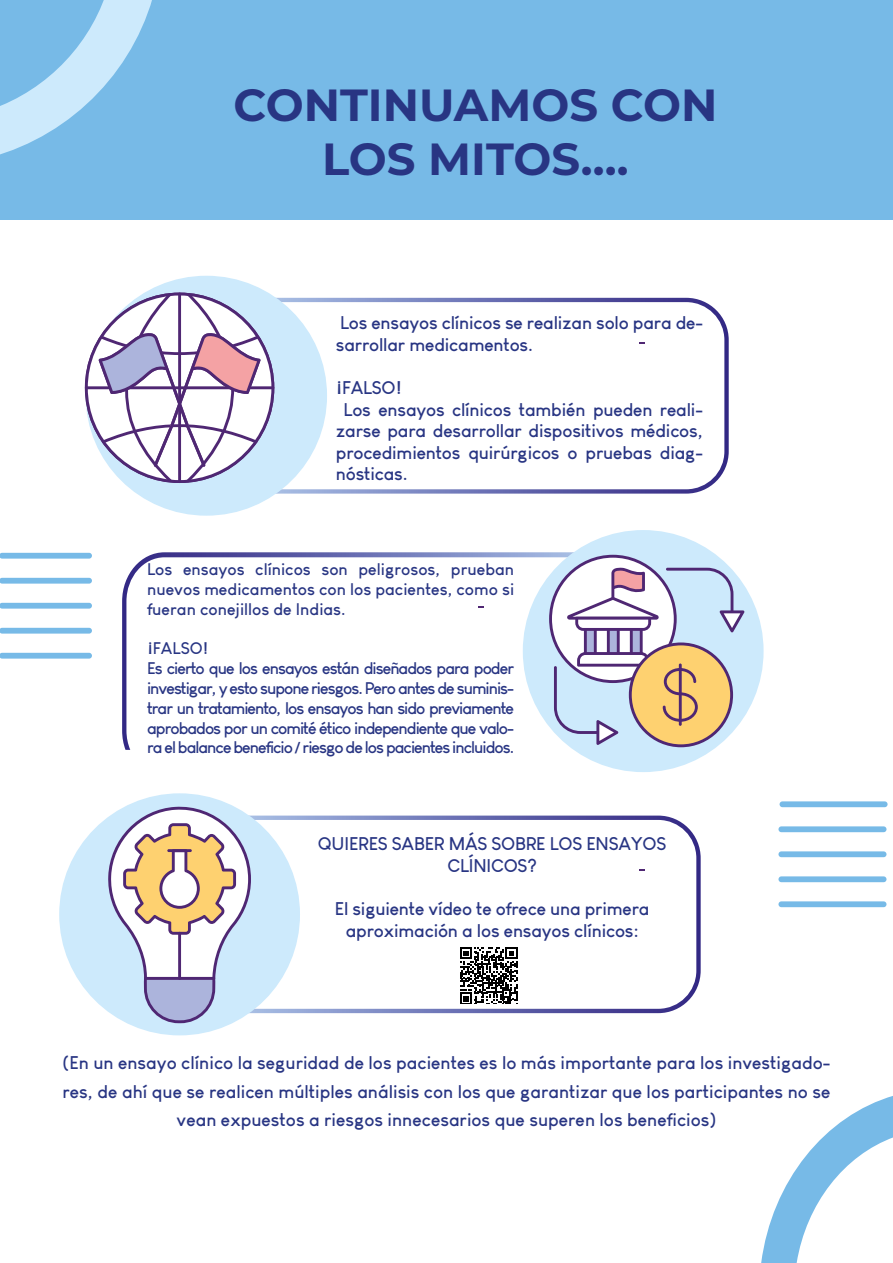
<style>
.page{position:relative;width:893px;height:1263px;background:#fff}
.page>*{position:absolute;margin:0;border:0;box-sizing:border-box;transform-origin:0 0}
.t1{font:700 45px/54px "Montserrat";color:#283583;text-align:center}
.t2{font:700 18px/21.6px "Louis George Cafe";letter-spacing:-.01em;color:#283583;text-align:center}
.t3{font:700 16.5px/19.8px "Louis George Cafe";letter-spacing:-.06em;color:#283583;text-align:justify}
</style>
<div class="page">
<div style="left:0;top:0;width:893px;height:220px;background:#77bae7"></div>
<svg style="left:0;top:0;width:152px;height:155px"></svg>
<svg style="left:277px;top:298px;width:452px;height:196px"></svg>
<div style="left:86px;top:276px;width:241px;height:240px;background:#cdeafc;border-radius:50%"></div>
<svg style="left:639px;top:342px;width:6px;height:2px"></svg>
<svg style="left:122px;top:552px;width:452px;height:198px"></svg>
<div style="left:523px;top:530px;width:241px;height:242px;background:#cdeafc;border-radius:50%"></div>
<svg style="left:251px;top:815px;width:450px;height:198px"></svg>
<div style="left:59px;top:793px;width:241px;height:242px;background:#cdeafc;border-radius:50%"></div>
<div style="left:779px;top:801px;width:109px;height:6px;background:#77bae7;border-radius:3px"></div>
<div style="left:778px;top:826px;width:108px;height:6px;background:#77bae7;border-radius:3px"></div>
<div style="left:778px;top:851px;width:108px;height:6px;background:#77bae7;border-radius:3px"></div>
<div style="left:778px;top:876px;width:108px;height:6px;background:#77bae7;border-radius:3px"></div>
<div style="left:778px;top:901px;width:108px;height:6px;background:#77bae7;border-radius:3px"></div>
<svg style="left:761px;top:1096px;width:132px;height:167px"></svg>
<div style="left:0;top:553px;width:92px;height:6px;background:#77bae7;border-radius:3px"></div>
<div style="left:0;top:578px;width:92px;height:6px;background:#77bae7;border-radius:3px"></div>
<div style="left:0;top:603px;width:92px;height:6px;background:#77bae7;border-radius:3px"></div>
<div style="left:0;top:628px;width:92px;height:6px;background:#77bae7;border-radius:3px"></div>
<div style="left:0;top:653px;width:92px;height:6px;background:#77bae7;border-radius:3px"></div>
<svg style="left:85px;top:293px;width:189px;height:190px"></svg>
<svg style="left:549px;top:555px;width:195px;height:192px"></svg>
<hr style="left:679px;top:663px;width:3px;height:63px;background:#4f2773">
<svg style="left:108px;top:806px;width:143px;height:217px"></svg>
<hr style="left:167px;top:849px;width:25px;height:3px;background:#4f2773">
<svg style="left:460px;top:947px;width:57px;height:57px"></svg>
<h1 class="t1" style="left:234px;top:76px;width:485px">CONTINUAMOS CON<br>LOS MITOS….</h1>
<p class="t2" style="left:336px;top:312px;width:369px;text-align:left">Los ensayos clínicos se realizan solo para de&shy;sarrollar medicamentos.</p>
<p class="t2" style="left:336px;top:376px;width:67px">¡FALSO!</p>
<p class="t2" style="left:344px;top:398px;width:361px">Los ensayos clínicos también pueden reali-</p>
<p class="t2" style="left:336px;top:420px;width:368px">zarse para desarrollar dispositivos médicos,</p>
<p class="t2" style="left:336px;top:441px;width:368px">procedimientos quirúrgicos o pruebas diag-</p>
<p class="t2" style="left:336px;top:463px;width:73px">nósticas.</p>
<p class="t3" style="left:147px;top:559px;width:369px">Los ensayos clínicos son peligrosos, prueban nuevos medicamentos con los pacientes, como si fueran conejillos de Indias.</p>
<p class="t3" style="left:147px;top:638px;width:369px;text-align:left">¡FALSO!<br>Es cierto que los ensayos están diseñados para poder investigar, y esto supone riesgos. Pero antes de suminis&shy;trar un tratamiento, los ensayos han sido previamente aprobados por un comité ético independiente que valo&shy;ra el balance beneficio / riesgo de los pacientes incluidos.</p>
<p class="t2" style="left:318px;top:833px;width:350px">QUIERES SABER MÁS SOBRE LOS ENSAYOS<br>CLÍNICOS?</p>
<p class="t2" style="left:335px;top:897px;width:316px">El siguiente vídeo te ofrece una primera aproximación a los ensayos clínicos:</p>
<p class="t2" style="left:62px;top:1048px;width:769px;line-height:28.5px">(En un ensayo clínico la seguridad de los pacientes es lo más importante para los investigado&shy;res, de ahí que se realicen múltiples análisis con los que garantizar que los participantes no se vean expuestos a riesgos innecesarios que superen los beneficios)</p>
</div>
